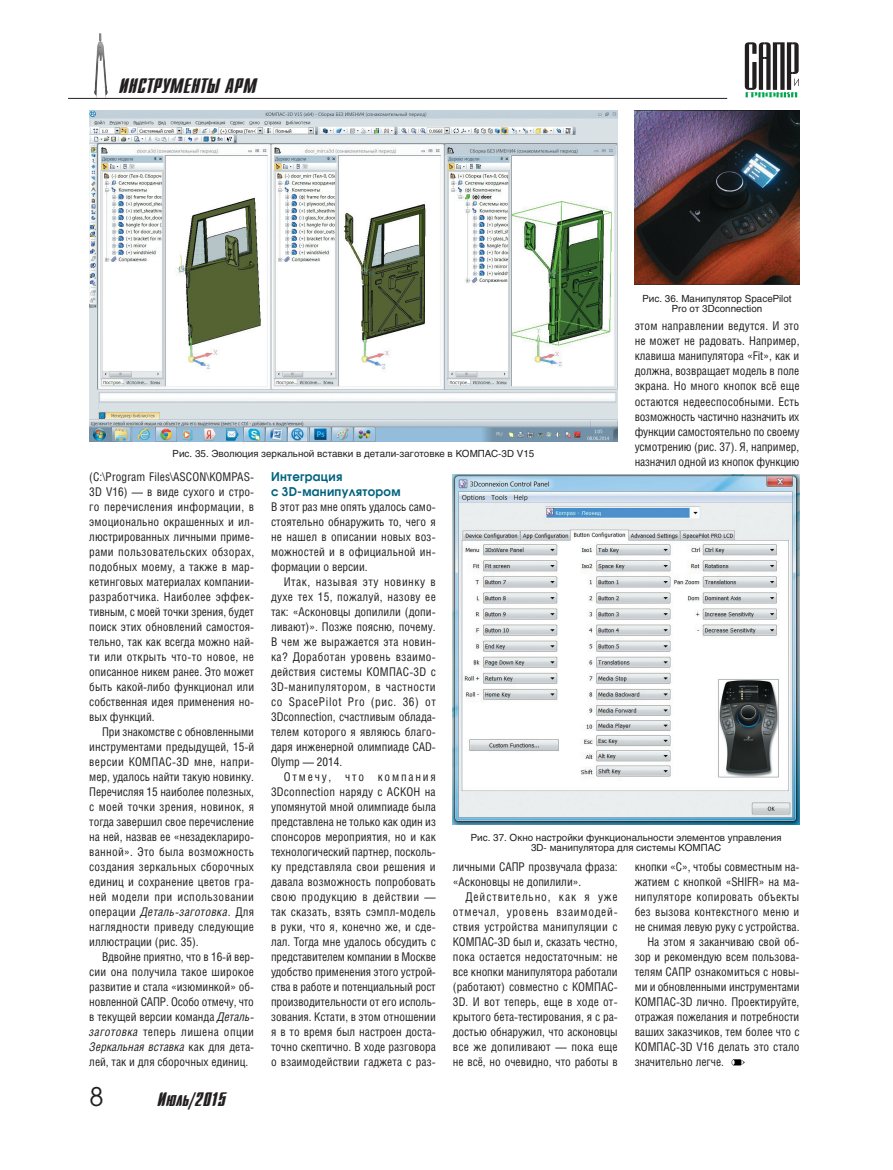
<style>
.page{position:relative;width:893px;height:1170px;background:#fff}
.page>*{position:absolute;margin:0;border:0;box-sizing:border-box;transform-origin:0 0}
.t1{font:25.5px "Avant Garde C";color:#231f20}
.t2{font:21px "Dagger C";letter-spacing:.025em;color:#231f20}
.t3{font:19.5px "Dagger C";letter-spacing:.025em;color:#231f20}
.t4{font:12px/15px "Helios Cond";color:#231f20;text-align:justify}
.t5{font:700 12px/15px "Avant Garde C";letter-spacing:.025em;color:#00627e}
.t6{font:12px "Helios Cond";letter-spacing:.03em;color:#231f20}
.t7{font:9.75px/10.5px "Helios";color:#231f20;text-align:center}
.s1{font-style:italic}
</style>
<div class="page">
<img style="left:94px;top:33px;width:14px;height:65px">
<svg style="left:745px;top:42px;width:54px;height:55px"></svg>
<hr style="left:68px;top:98px;width:659px;height:1px;background:#231f20">
<svg style="left:732px;top:1059px;width:13px;height:6px"></svg>
<img style="left:89px;top:111px;width:529px;height:330px">
<img style="left:635px;top:111px;width:164px;height:173px">
<img style="left:453px;top:475px;width:346px;height:349px">
<h2 class="t2" style="left:119px;top:74px;width:139px">инструменты арм</h2>
<p class="t7" style="left:173px;top:448px;width:363px">Рис. 35. Эволюция зеркальной вставки в детали-заготовке в КОМПАС-3D V15</p>
<p class="t7" style="left:642px;top:293px;width:151px">Рис. 36. Манипулятор SpacePilot<br>Pro от 3Dсonnection</p>
<p class="t4" style="left:635px;top:318px;width:166px">этом направлении ведутся. И это не может не радовать. Например, клавиша манипулятора «Fit», как и должна, возвращает модель в поле экрана. Но много кнопок всё еще остаются недееспособными. Есть возможность частично назначить их функции самостоятельно по своему усмотрению (рис. 37). Я, например, назначил одной из кнопок функцию</p>
<p class="t4" style="left:89px;top:468px;width:166px">(C:\Program Files\ASCON\KOMPAS-3D V16) — в виде сухого и стро&shy;го перечисления информации, в эмоционально окрашенных и ил&shy;люстрированных личными приме&shy;рами пользовательских обзорах, подобных моему, а также в мар&shy;кетинговых материалах компании&shy;разработчика. Наиболее эффек&shy;тивным, с моей точки зрения, будет поиск этих обновлений самостоя&shy;тельно, так как всегда можно най&shy;ти или открыть что-то новое, не описанное никем ранее. Это может быть какой-либо функционал или собственная идея применения но&shy;вых функций.</p>
<p class="t4" style="left:89px;top:723px;width:166px;text-indent:13px">При знакомстве с обновленными инструментами предыдущей, 15-й версии КОМПАС-3D мне, напри&shy;мер, удалось найти такую новинку.<br>Перечисляя 15 наиболее полезных, с моей точки зрения, новинок, я тогда завершил свое перечисление на ней, назвав ее «незадеклариро&shy;ванной». Это была возможность создания зеркальных сборочных единиц и сохранение цветов гра&shy;ней модели при использовании операции <span class="s1">Деталь-заготовка</span>. Для наглядности приведу следующие иллюстрации (рис. 35).</p>
<p class="t4" style="left:89px;top:948px;width:166px;text-indent:13px">Вдвойне приятно, что в 16-й вер&shy;сии она получила такое широкое развитие и стала «изюминкой» об&shy;новленной САПР. Особо отмечу, что в текущей версии команда <span class="s1">Деталь&shy;заготовка</span> теперь лишена опции <span class="s1">Зеркальная вставка</span> как для дета&shy;лей, так и для сборочных единиц.</p>
<h1 class="t1" style="left:89px;top:1081px;width:16px">8</h1>
<h3 class="t3" style="left:157px;top:1089px;width:70px">Июль/2015</h3>
<p class="t5" style="left:271px;top:468px;width:131px">Интеграция<br>с 3D-манипулятором</p>
<p class="t4" style="left:271px;top:498px;width:166px">В этот раз мне опять удалось само&shy;стоятельно обнаружить то, чего я не нашел в описании новых воз&shy;можностей и в официальной ин&shy;формации о версии.</p>
<p class="t4" style="left:271px;top:573px;width:166px;text-indent:13px">Итак, называя эту новинку в духе тех 15, пожалуй, назову ее так: «Асконовцы допилили (допи&shy;ливают)». Позже поясню, почему.<br>В чем же выражается эта новин&shy;ка? Доработан уровень взаимо&shy;действия системы КОМПАС-3D c 3D-манипулятором, в частности со SpacePilot Pro (рис. 36) от 3Dсonnection, счастливым облада&shy;телем которого я являюсь благо&shy;даря инженерной олимпиаде CAD-Olymp — 2014.</p>
<p class="t4" style="left:271px;top:768px;width:166px;text-indent:13px">Отмечу, что компания 3Dсonnection наряду с АСКОН на упомянутой мной олимпиаде была представлена не только как один из спонсоров мероприятия, но и как технологический партнер, посколь&shy;ку представляла свои решения и давала возможность попробовать свою продукцию в действии — так сказать, взять сэмпл-модель в руки, что я, конечно же, и сде&shy;лал. Тогда мне удалось обсудить с представителем компании в Москве удобство применения этого устрой&shy;ства в работе и потенциальный рост производительности от его исполь&shy;зования. Кстати, в этом отношении я в то время был настроен доста&shy;точно скептично. В ходе разговора о взаимодействии гаджета с раз-</p>
<p class="t7" style="left:471px;top:832px;width:312px">Рис. 37. Окно настройки функциональности элементов управления<br>3D- манипулятора для системы КОМПАС</p>
<p class="t4" style="left:453px;top:858px;width:166px">личными САПР прозвучала фраза: «Асконовцы не допилили».</p>
<p class="t4" style="left:453px;top:888px;width:166px;text-indent:13px">Действительно, как я уже отмечал, уровень взаимодей&shy;ствия устройства манипуляции с КОМПАС-3D был и, сказать честно, пока остается недостаточным: не все кнопки манипулятора работали (работают) совместно с КОМПАС-3D. И вот теперь, еще в ходе от&shy;крытого бета-тестирования, я с ра&shy;достью обнаружил, что асконовцы все же допиливают — пока еще не всё, но очевидно, что работы в</p>
<p class="t4" style="left:635px;top:858px;width:166px">кнопки «С», чтобы совместным на-</p>
<p class="t4" style="left:635px;top:873px;width:166px">жатием c кнопкой «SHIFR» на ма-</p>
<p class="t6" style="left:635px;top:889px;width:166px">нипуляторе копировать объекты</p>
<p class="t4" style="left:635px;top:903px;width:166px">без вызова контекстного меню и</p>
<p class="t4" style="left:635px;top:918px;width:166px">не снимая левую руку с устройства.</p>
<p class="t4" style="left:647px;top:933px;width:154px">На этом я заканчиваю свой об-</p>
<p class="t4" style="left:635px;top:948px;width:166px">зор и рекомендую всем пользова-</p>
<p class="t4" style="left:635px;top:963px;width:166px">телям САПР ознакомиться с новы-</p>
<p class="t4" style="left:635px;top:978px;width:166px">ми и обновленными инструментами</p>
<p class="t4" style="left:635px;top:993px;width:166px">КОМПАС-3D лично. Проектируйте,</p>
<p class="t4" style="left:635px;top:1008px;width:166px">отражая пожелания и потребности</p>
<p class="t4" style="left:635px;top:1023px;width:166px">ваших заказчиков, тем более что с</p>
<p class="t4" style="left:635px;top:1038px;width:166px">КОМПАС-3D V16 делать это стало</p>
<p class="t4" style="left:635px;top:1053px;width:91px">значительно легче.</p>
</div>
